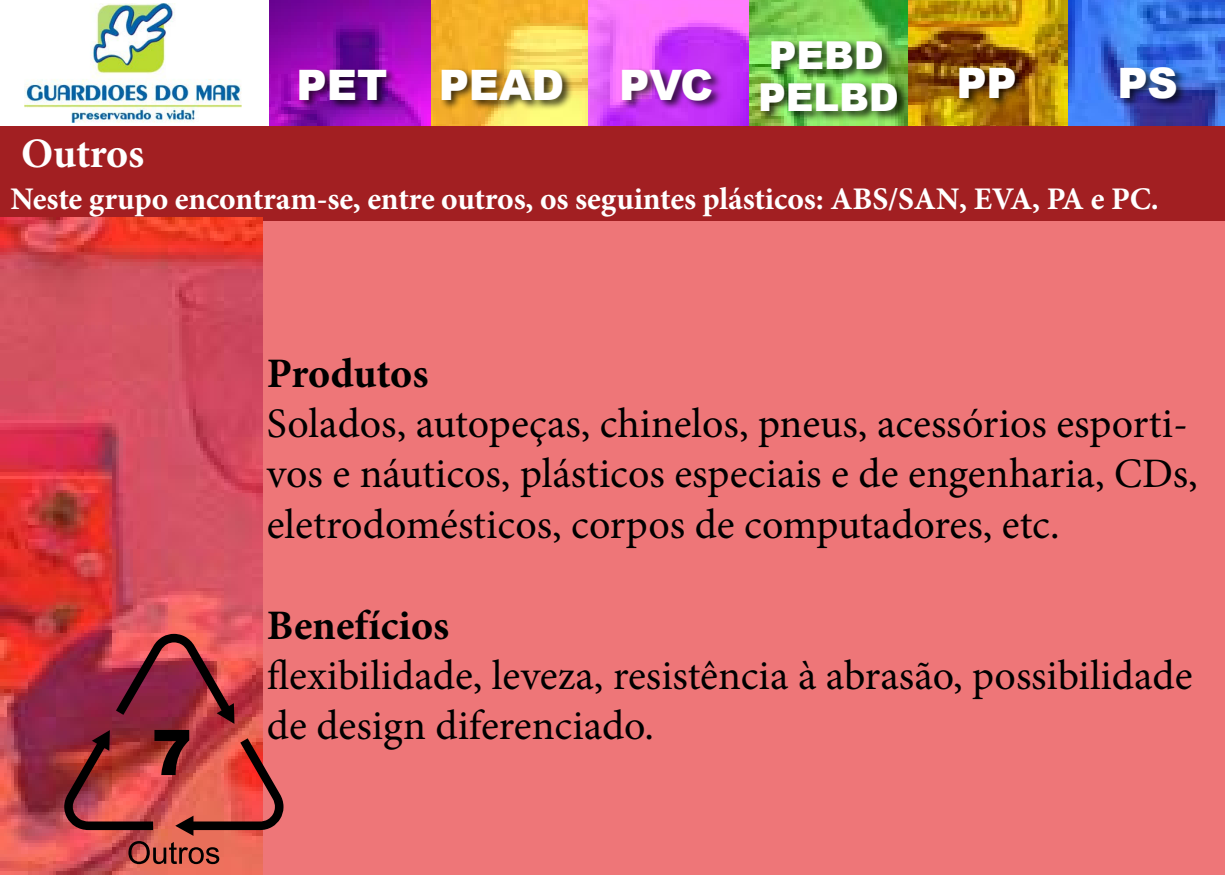
<style>
.page{position:relative;width:1225px;height:875px;background:#fff}
.page>*{position:absolute;margin:0;border:0;box-sizing:border-box;transform-origin:0 0}
.Caixa_de_Texto{font:42px/50.4px "Minion Pro";color:#000}
.Caixa_de_Texto-2{font:700 42px "Minion Pro";color:#000}
.Titulos{font:900 42px "Arial";letter-spacing:-.005em;color:#fff}
.Titulos-2{font:700 42px "Minion Pro";letter-spacing:-.01em;color:#fff}
.Caixa_de_Texto-3{font:900 42px "Arial";color:#fff}
.Titulos-3{font:900 38.5px "Arial";letter-spacing:-.005em;color:#fff}
.Titulos-4{font:700 31.5px "Minion Pro";letter-spacing:-.005em;color:#fff}
</style>
<div class="page">
<div style="left:260px;top:220px;width:965px;height:655px;background:#ee7678"></div>
<div style="left:0;top:126px;width:1225px;height:94px;background:#a21f22"></div>
<img style="left:0;top:217px;width:262px;height:658px">
<svg style="left:64px;top:634px;width:219px;height:202px;background:#ab3d43"></svg>
<svg style="left:128px;top:841px;width:91px;height:23px;background:#9f4a3f"></svg>
<img style="left:270px;top:0;width:955px;height:126px">
<div style="left:440px;top:68px;width:135px;height:42px;background:#000;opacity:.75"></div>
<div style="left:620px;top:68px;width:104px;height:42px;background:#000;opacity:.75"></div>
<div style="left:760px;top:38px;width:150px;height:84px;background:#000;opacity:.75"></div>
<div style="left:957px;top:66px;width:70px;height:42px;background:#000;opacity:.75"></div>
<div style="left:1119px;top:66px;width:69px;height:42px;background:#000;opacity:.75"></div>
<div style="left:298px;top:68px;width:99px;height:42px;background:#000;opacity:.75"></div>
<img style="left:25px;top:4px;width:217px;height:119px">
<p class="Caixa_de_Texto-3" style="left:296px;top:54px;width:92px">PET</p>
<p class="Titulos" style="left:439px;top:54px;width:127px">PEAD</p>
<p class="Titulos" style="left:619px;top:54px;width:95px">PVC</p>
<p class="Titulos-3" style="left:769px;top:27px;width:116px">PEBD</p>
<p class="Titulos-3" style="left:758px;top:69px;width:142px">PELBD</p>
<p class="Titulos" style="left:956px;top:52px;width:62px">PP</p>
<p class="Titulos" style="left:1118px;top:52px;width:62px">PS</p>
<p class="Titulos-2" style="left:21px;top:124px;width:125px">Outros</p>
<p class="Titulos-4" style="left:10px;top:177px;width:1150px">Neste grupo encontram-se, entre outros, os seguintes plásticos: ABS/SAN, EVA, PA e PC.</p>
<p class="Caixa_de_Texto-2" style="left:267px;top:343px;width:163px">Produtos</p>
<p class="Caixa_de_Texto" style="left:267px;top:398px;width:932px">Solados, autopeças, chinelos, pneus, acessórios esporti&shy;vos e náuticos, plásticos especiais e de engenharia, CDs, eletrodomésticos, corpos de computadores, etc.</p>
<p class="Caixa_de_Texto-2" style="left:267px;top:595px;width:184px">Benefícios</p>
<p class="Caixa_de_Texto" style="left:267px;top:650px;width:927px">flexibilidade, leveza, resistência à abrasão, possibilidade de design diferenciado.</p>
</div>
